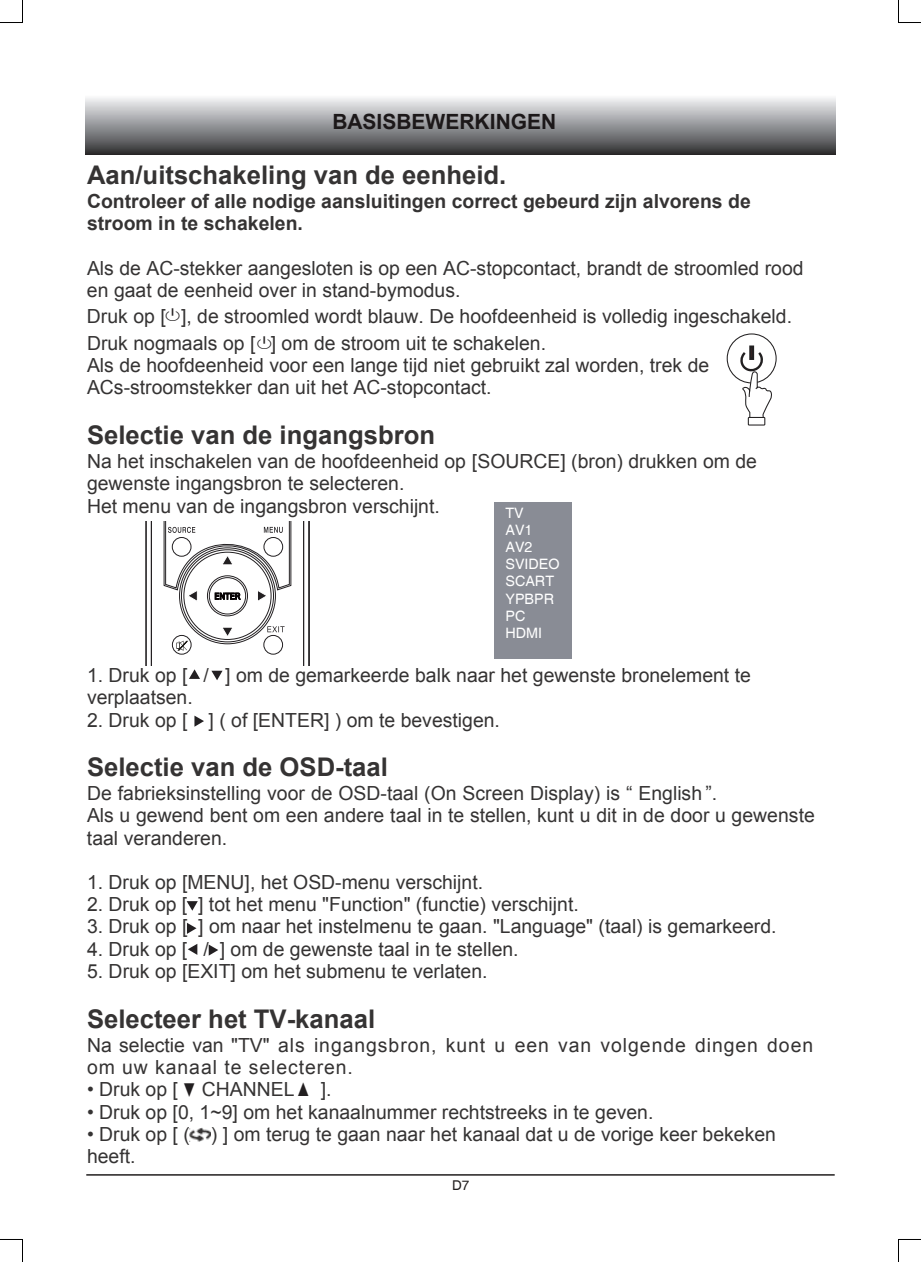
<style>
.page{position:relative;width:921px;height:1262px;background:#fff}
.page>*{position:absolute;margin:0;border:0;box-sizing:border-box;transform-origin:0 0}
.t1{font:700 25.65px "Arial";color:#353333}
.t2{font:700 21px "Arial";color:#1c1819}
.t3{font:19.35px/22.4px "Arial";color:#353333}
.t4{font:19.35px "Arial";letter-spacing:.05em;color:#353333}
.t5{font:700 19.35px/22.4px "Arial";color:#353333}
.t6{font:18.9px "I20 Sym Sanyo YE";color:#221f20}
.t7{font:14.4px/17.2px "Helvetica";color:#fff}
.t8{font:13.5px "Helvetica";color:#221f1f}
.s1{font-family:"I20 Sym Sanyo YE";font-size:18.9px;color:#221f20}
</style>
<div class="page">
<hr style="left:86px;top:1173px;width:749px;height:2px;background:#221f1f">
<div style="left:86px;top:94px;width:749px;height:61px;background:linear-gradient(to bottom,#feffff,#303033)"></div>
<svg style="left:188px;top:944px;width:9px;height:10px"></svg>
<svg style="left:209px;top:944px;width:9px;height:11px"></svg>
<svg style="left:187px;top:923px;width:10px;height:10px"></svg>
<svg style="left:194px;top:715px;width:10px;height:11px"></svg>
<svg style="left:187px;top:901px;width:11px;height:9px"></svg>
<svg style="left:145px;top:521px;width:165px;height:159px"></svg>
<div style="left:727px;top:333px;width:50px;height:50px;border:1px solid #222021;border-radius:50%"></div>
<svg style="left:737px;top:344px;width:35px;height:74px"></svg>
<div style="left:748px;top:417px;width:17px;height:8px;border:1px solid #222021"></div>
<div style="left:494px;top:502px;width:78px;height:156px;background:#898c95"></div>
<svg style="left:0;top:0;width:23px;height:23px"></svg>
<svg style="left:0;top:1239px;width:23px;height:22px"></svg>
<svg style="left:898px;top:0;width:23px;height:23px"></svg>
<svg style="left:898px;top:1239px;width:23px;height:22px"></svg>
<img style="left:190px;top:1127px;width:21px;height:13px">
<p class="t2" style="left:332px;top:107px;width:225px">BASISBEWERKINGEN</p>
<h1 class="t1" style="left:87px;top:158px;width:421px">Aan/uitschakeling van de eenheid.</h1>
<p class="t5" style="left:87px;top:190px;width:665px">Controleer of alle nodige aansluitingen correct gebeurd zijn alvorens de stroom in te schakelen.</p>
<p class="t3" style="left:87px;top:257px;width:718px">Als de AC-stekker aangesloten is op een AC-stopcontact, brandt de stroomled rood en gaat de eenheid over in stand-bymodus.</p>
<p class="t3" style="left:87px;top:303px;width:707px;line-height:26.2px">Druk op [ ], de stroomled wordt blauw. De hoofdeenheid is volledig ingeschakeld.<br>Druk nogmaals op [ ] om de stroom uit te schakelen.</p>
<p class="t3" style="left:87px;top:354px;width:624px">Als de hoofdeenheid voor een lange tijd niet gebruikt zal worden, trek de<br>ACs-stroomstekker dan uit het AC-stopcontact.</p>
<h1 class="t1" style="left:87px;top:418px;width:349px">Selectie van de ingangsbron</h1>
<p class="t3" style="left:87px;top:450px;width:671px">Na het inschakelen van de hoofdeenheid op [SOURCE] (bron) drukken om de gewenste ingangsbron te selecteren.<br>Het menu van de ingangsbron verschijnt.</p>
<p class="t6" style="left:166px;top:303px;width:15px">Z</p>
<p class="t6" style="left:257px;top:331px;width:15px">Z</p>
<p class="t7" style="left:505px;top:504px;width:56px">TV<br>AV1<br>AV2<br>SVIDEO<br>SCART<br>YPBPR<br>PC<br>HDMI</p>
<p class="t3" style="left:87px;top:664px;width:665px">1. Druk op [ / ] om de gemarkeerde balk naar het gewenste bronelement te verplaatsen.</p>
<p class="t3" style="left:87px;top:708px;width:414px">2. Druk op [ ] ( of [ENTER] ) om te bevestigen.</p>
<h1 class="t1" style="left:87px;top:750px;width:302px">Selectie van de OSD-taal</h1>
<p class="t3" style="left:87px;top:782px;width:729px">De fabrieksinstelling voor de OSD-taal (On Screen Display) is “ English ”.<br>Als u gewend bent om een andere taal in te stellen, kunt u dit in de door u gewenste taal veranderen.</p>
<p class="t3" style="left:87px;top:870px;width:398px">1. Druk op [MENU], het OSD-menu verschijnt.</p>
<p class="t3" style="left:87px;top:893px;width:493px">2. Druk op [ ] tot het menu "Function" (functie) verschijnt.</p>
<p class="t3" style="left:87px;top:915px;width:691px">3. Druk op [ ] om naar het instelmenu te gaan. "Language" (taal) is gemarkeerd.</p>
<p class="t3" style="left:87px;top:937px;width:433px">4. Druk op [ / ] om de gewenste taal in te stellen.</p>
<p class="t3" style="left:87px;top:960px;width:402px">5. Druk op [EXIT] om het submenu te verlaten.</p>
<h1 class="t1" style="left:87px;top:1001px;width:290px">Selecteer het TV-kanaal</h1>
<p class="t4" style="left:87px;top:1031px;width:728px">Na selectie van "TV" als ingangsbron, kunt u een van volgende dingen doen</p>
<p class="t4" style="left:87px;top:1054px;width:268px">om uw kanaal te selecteren.</p>
<p class="t3" style="left:321px;top:1078px;width:12px">].</p>
<p class="t3" style="left:87px;top:1100px;width:568px">• Druk op [0, 1~9] om het kanaalnummer rechtstreeks in te geven.</p>
<p class="t3" style="left:87px;top:1122px;width:690px">• Druk op [ ( ) ] om terug te gaan naar het kanaal dat u de vorige keer bekeken heeft.</p>
<p class="t3" style="left:87px;top:1078px;width:223px">• Druk op [ CHANNEL <span class="s1">O</span></p>
<p class="t6" style="left:184px;top:1078px;width:12px">P</p>
<p class="t8" style="left:452px;top:1177px;width:19px">D7</p>
</div>
